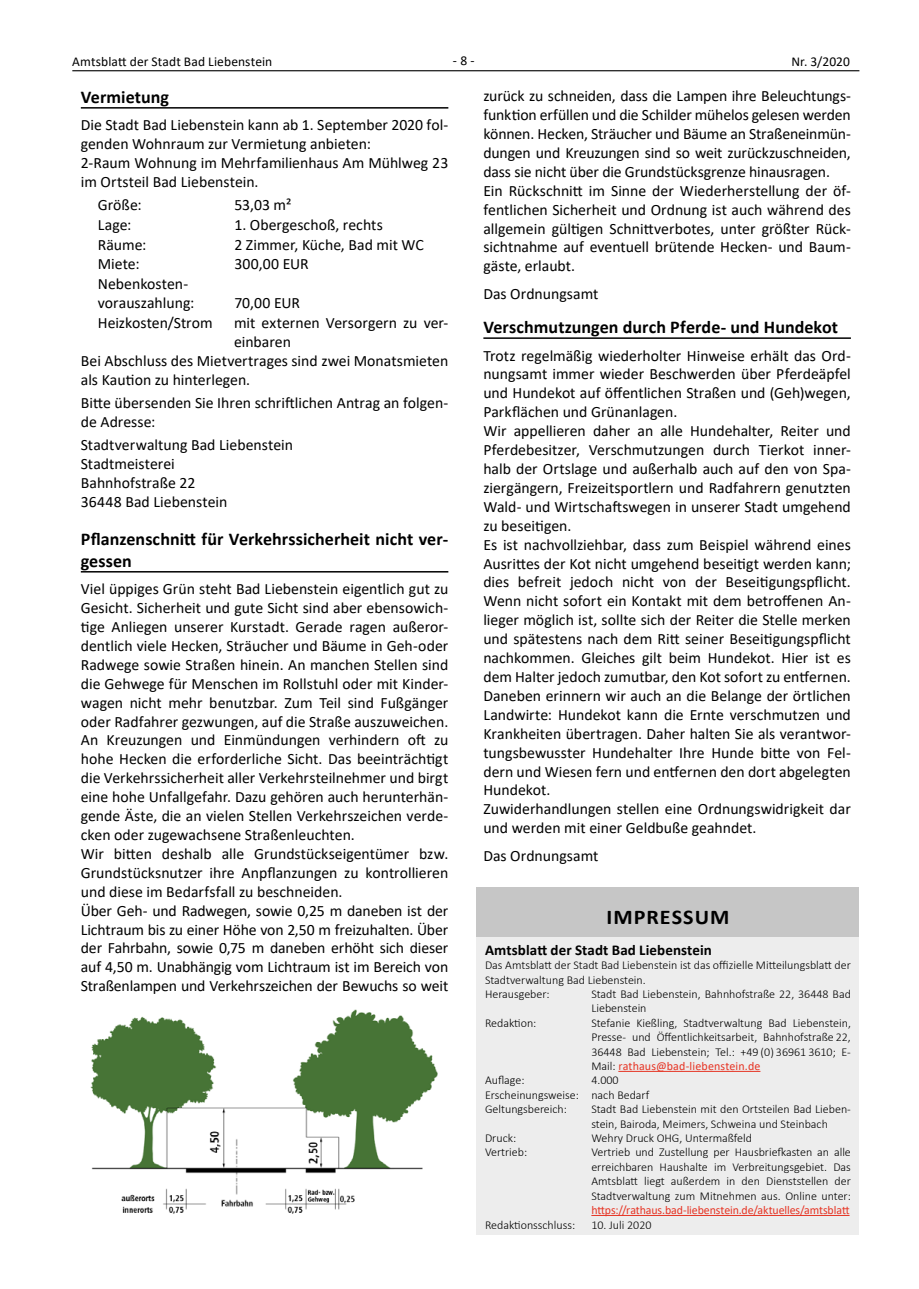
<style>
.page{position:relative;width:919px;height:1289px;background:#fff}
.page>*{position:absolute;margin:0;border:0;box-sizing:border-box;transform-origin:0 0}
.t1{font:700 21px "Calibri";letter-spacing:.045em;color:#000;scale:1.05 1}
.AB_Druck_Zü2{font:700 18px/21.6px "Calibri";letter-spacing:.005em;color:#000}
.AB_Druck_Text_10_5{font:15.75px/18.9px "Calibri";color:#000;text-align:justify}
.AB_Druck_Text_Ende_1{font:15.75px/18.9px "Calibri";color:#000;text-align:justify}
.AB_Druck_Text_Einzug{font:15.75px/18.9px "Calibri";color:#000}
.AB_Druck_Text_Ende_k{font:15.75px/18.9px "Calibri";color:#000}
.t2{font:700 15px "Calibri";letter-spacing:.005em;color:#000}
.t3{font:13.5px "Calibri";letter-spacing:.005em;color:#000}
.t4{font:300 12px/14.4px "Calibri";color:#000}
.t5{font:12px "Calibri";letter-spacing:-.01em;color:#e63323}
.s1{font-weight:400;color:#e63323}
</style>
<div class="page">
<hr style="left:72px;top:70px;width:787px;height:1px;background:#000">
<div style="left:476px;top:887px;width:383px;height:347px;background:#ededed"></div>
<div style="left:476px;top:887px;width:383px;height:49px;background:#c6c6c6"></div>
<hr style="left:618px;top:1070px;width:142px;height:1px;background:#e63323">
<hr style="left:591px;top:1214px;width:258px;height:1px;background:#e63323">
<hr style="left:81px;top:107px;width:367px;height:2px;background:#000">
<hr style="left:81px;top:571px;width:367px;height:1px;background:#000">
<hr style="left:483px;top:337px;width:367px;height:2px;background:#000">
<img style="left:90px;top:1009px;width:348px;height:205px">
<p class="t3" style="left:72px;top:52px;width:201px">Amtsblatt der Stadt Bad Liebenstein</p>
<p class="t3" style="left:453px;top:52px;width:23px">- 8 -</p>
<p class="t3" style="left:791px;top:52px;width:60px">Nr. 3/2020</p>
<p class="AB_Druck_Zü2" style="left:81px;top:86px;width:90px">Vermietung</p>
<p class="AB_Druck_Text_10_5" style="left:81px;top:115px;width:369px">Die Stadt Bad Liebenstein kann ab 1. September 2020 fol&shy;genden Wohnraum zur Vermietung anbieten:</p>
<p class="AB_Druck_Text_10_5" style="left:81px;top:153px;width:369px">2-Raum Wohnung im Mehrfamilienhaus Am Mühlweg 23 im Ortsteil Bad Liebenstein.</p>
<p class="AB_Druck_Text_Einzug" style="left:98px;top:195px;width:45px">Größe:</p>
<p class="AB_Druck_Text_Einzug" style="left:234px;top:195px;width:59px">53,03 m²</p>
<p class="AB_Druck_Text_Einzug" style="left:98px;top:215px;width:35px">Lage:</p>
<p class="AB_Druck_Text_Einzug" style="left:234px;top:215px;width:150px">1. Obergeschoß, rechts</p>
<p class="AB_Druck_Text_Einzug" style="left:98px;top:234px;width:50px">Räume:</p>
<p class="AB_Druck_Text_Einzug" style="left:234px;top:234px;width:191px">2 Zimmer, Küche, Bad mit WC</p>
<p class="AB_Druck_Text_Einzug" style="left:98px;top:254px;width:43px">Miete:</p>
<p class="AB_Druck_Text_Einzug" style="left:234px;top:254px;width:76px">300,00 EUR</p>
<p class="AB_Druck_Text_Einzug" style="left:98px;top:274px;width:98px">Nebenkosten&shy;vorauszahlung:</p>
<p class="AB_Druck_Text_Einzug" style="left:234px;top:293px;width:67px">70,00 EUR</p>
<p class="AB_Druck_Text_Einzug" style="left:98px;top:313px;width:116px">Heizkosten/Strom</p>
<p class="AB_Druck_Text_Einzug" style="left:234px;top:313px;width:216px">mit externen Versorgern zu ver&shy;einbaren</p>
<p class="AB_Druck_Text_Ende_k" style="left:81px;top:350px;width:369px">Bei Abschluss des Mietvertrages sind zwei Monatsmieten als Kaution zu hinterlegen.</p>
<p class="AB_Druck_Text_Ende_k" style="left:81px;top:392px;width:369px">Bitte übersenden Sie Ihren schriftlichen Antrag an folgen&shy;de Adresse:</p>
<p class="AB_Druck_Text_10_5" style="left:81px;top:435px;width:214px">Stadtverwaltung Bad Liebenstein</p>
<p class="AB_Druck_Text_10_5" style="left:81px;top:453px;width:95px">Stadtmeisterei</p>
<p class="AB_Druck_Text_10_5" style="left:81px;top:472px;width:116px">Bahnhofstraße 22</p>
<p class="AB_Druck_Text_10_5" style="left:81px;top:491px;width:148px">36448 Bad Liebenstein</p>
<p class="AB_Druck_Zü2" style="left:81px;top:528px;width:369px">Pflanzenschnitt für Verkehrssicherheit nicht ver&shy;gessen</p>
<p class="AB_Druck_Text_10_5" style="left:81px;top:579px;width:369px">Viel üppiges Grün steht Bad Liebenstein eigentlich gut zu Gesicht. Sicherheit und gute Sicht sind aber ebensowich&shy;tige Anliegen unserer Kurstadt. Gerade ragen außeror&shy;dentlich viele Hecken, Sträucher und Bäume in Geh-oder Radwege sowie Straßen hinein. An manchen Stellen sind die Gehwege für Menschen im Rollstuhl oder mit Kinder&shy;wagen nicht mehr benutzbar. Zum Teil sind Fußgänger oder Radfahrer gezwungen, auf die Straße auszuweichen.<br>An Kreuzungen und Einmündungen verhindern oft zu hohe Hecken die erforderliche Sicht. Das beeinträchtigt die Verkehrssicherheit aller Verkehrsteilnehmer und birgt eine hohe Unfallgefahr. Dazu gehören auch herunterhän&shy;gende Äste, die an vielen Stellen Verkehrszeichen verde&shy;cken oder zugewachsene Straßenleuchten.</p>
<p class="AB_Druck_Text_10_5" style="left:81px;top:843px;width:369px">Wir bitten deshalb alle Grundstückseigentümer bzw.<br>Grundstücksnutzer ihre Anpflanzungen zu kontrollieren und diese im Bedarfsfall zu beschneiden.</p>
<p class="AB_Druck_Text_10_5" style="left:81px;top:900px;width:369px">Über Geh- und Radwegen, sowie 0,25 m daneben ist der Lichtraum bis zu einer Höhe von 2,50 m freizuhalten. Über der Fahrbahn, sowie 0,75 m daneben erhöht sich dieser auf 4,50 m. Unabhängig vom Lichtraum ist im Bereich von Straßenlampen und Verkehrszeichen der Bewuchs so weit</p>
<p class="AB_Druck_Text_10_5" style="left:483px;top:86px;width:369px">zurück zu schneiden, dass die Lampen ihre Beleuchtungs&shy;funktion erfüllen und die Schilder mühelos gelesen werden können. Hecken, Sträucher und Bäume an Straßeneinmün&shy;dungen und Kreuzungen sind so weit zurückzuschneiden, dass sie nicht über die Grundstücksgrenze hinausragen.</p>
<p class="AB_Druck_Text_Ende_1" style="left:483px;top:181px;width:369px">Ein Rückschnitt im Sinne der Wiederherstellung der öf&shy;fentlichen Sicherheit und Ordnung ist auch während des allgemein gültigen Schnittverbotes, unter größter Rück&shy;sichtnahme auf eventuell brütende Hecken- und Baum&shy;gäste, erlaubt.</p>
<p class="AB_Druck_Text_Ende_1" style="left:483px;top:284px;width:117px">Das Ordnungsamt</p>
<p class="AB_Druck_Zü2" style="left:483px;top:316px;width:356px">Verschmutzungen durch Pferde- und Hundekot</p>
<p class="AB_Druck_Text_10_5" style="left:483px;top:345px;width:369px">Trotz regelmäßig wiederholter Hinweise erhält das Ord&shy;nungsamt immer wieder Beschwerden über Pferdeäpfel und Hundekot auf öffentlichen Straßen und (Geh)wegen, Parkflächen und Grünanlagen.</p>
<p class="AB_Druck_Text_10_5" style="left:483px;top:421px;width:369px">Wir appellieren daher an alle Hundehalter, Reiter und Pferdebesitzer, Verschmutzungen durch Tierkot inner&shy;halb der Ortslage und außerhalb auch auf den von Spa&shy;ziergängern, Freizeitsportlern und Radfahrern genutzten Wald- und Wirtschaftswegen in unserer Stadt umgehend zu beseitigen.</p>
<p class="AB_Druck_Text_10_5" style="left:483px;top:534px;width:369px">Es ist nachvollziehbar, dass zum Beispiel während eines Ausrittes der Kot nicht umgehend beseitigt werden kann; dies befreit jedoch nicht von der Beseitigungspflicht.<br>Wenn nicht sofort ein Kontakt mit dem betroffenen An&shy;lieger möglich ist, sollte sich der Reiter die Stelle merken und spätestens nach dem Ritt seiner Beseitigungspflicht nachkommen. Gleiches gilt beim Hundekot. Hier ist es dem Halter jedoch zumutbar, den Kot sofort zu entfernen.</p>
<p class="AB_Druck_Text_10_5" style="left:483px;top:685px;width:369px">Daneben erinnern wir auch an die Belange der örtlichen Landwirte: Hundekot kann die Ernte verschmutzen und Krankheiten übertragen. Daher halten Sie als verantwor&shy;tungsbewusster Hundehalter Ihre Hunde bitte von Fel&shy;dern und Wiesen fern und entfernen den dort abgelegten Hundekot.</p>
<p class="AB_Druck_Text_Ende_1" style="left:483px;top:799px;width:369px">Zuwiderhandlungen stellen eine Ordnungswidrigkeit dar und werden mit einer Geldbuße geahndet.</p>
<p class="AB_Druck_Text_Ende_k" style="left:483px;top:845px;width:117px">Das Ordnungsamt</p>
<h1 class="t1" style="left:606px;top:902px;width:118px">IMPRESSUM</h1>
<p class="t2" style="left:485px;top:939px;width:228px">Amtsblatt der Stadt Bad Liebenstein</p>
<p class="t4" style="left:485px;top:957px;width:367px">Das Amtsblatt der Stadt Bad Liebenstein ist das offizielle Mitteilungsblatt der<br>Stadtverwaltung Bad Liebenstein.<br>Herausgeber:</p>
<p class="t4" style="left:591px;top:986px;width:261px">Stadt Bad Liebenstein, Bahnhofstraße 22, 36448 Bad<br>Liebenstein</p>
<p class="t4" style="left:485px;top:1015px;width:53px">Redaktion:</p>
<p class="t4" style="left:591px;top:1015px;width:261px;text-align:justify">Stefanie Kießling, Stadtverwaltung Bad Liebenstein, Presse- und Öffentlichkeitsarbeit, Bahnhofstraße 22, 36448 Bad Liebenstein; Tel.: +49 (0) 36961 3610; E-Mail: <span class="s1">rathaus@bad-liebenstein.de</span></p>
<p class="t4" style="left:485px;top:1073px;width:41px">Auflage:</p>
<p class="t4" style="left:485px;top:1073px;width:166px;text-indent:106px">4.000<br>Erscheinungsweise: nach Bedarf<br>Geltungsbereich:</p>
<p class="t4" style="left:591px;top:1101px;width:261px">Stadt Bad Liebenstein mit den Ortsteilen Bad Lieben&shy;stein, Bairoda, Meimers, Schweina und Steinbach</p>
<p class="t4" style="left:485px;top:1130px;width:33px">Druck:</p>
<p class="t4" style="left:591px;top:1130px;width:162px">Wehry Druck OHG, Untermaßfeld</p>
<p class="t4" style="left:485px;top:1145px;width:44px">Vertrieb:</p>
<p class="t4" style="left:591px;top:1145px;width:261px;text-align:justify">Vertrieb und Zustellung per Hausbriefkasten an alle erreichbaren Haushalte im Verbreitungsgebiet. Das Amtsblatt liegt außerdem in den Dienststellen der Stadtverwaltung zum Mitnehmen aus. Online unter:</p>
<p class="t5" style="left:591px;top:1201px;width:259px">https://rathaus.bad-liebenstein.de/aktuelles/amtsblatt</p>
<p class="t4" style="left:485px;top:1217px;width:92px">Redaktionsschluss:</p>
<p class="t4" style="left:591px;top:1217px;width:62px">10. Juli 2020</p>
</div>
